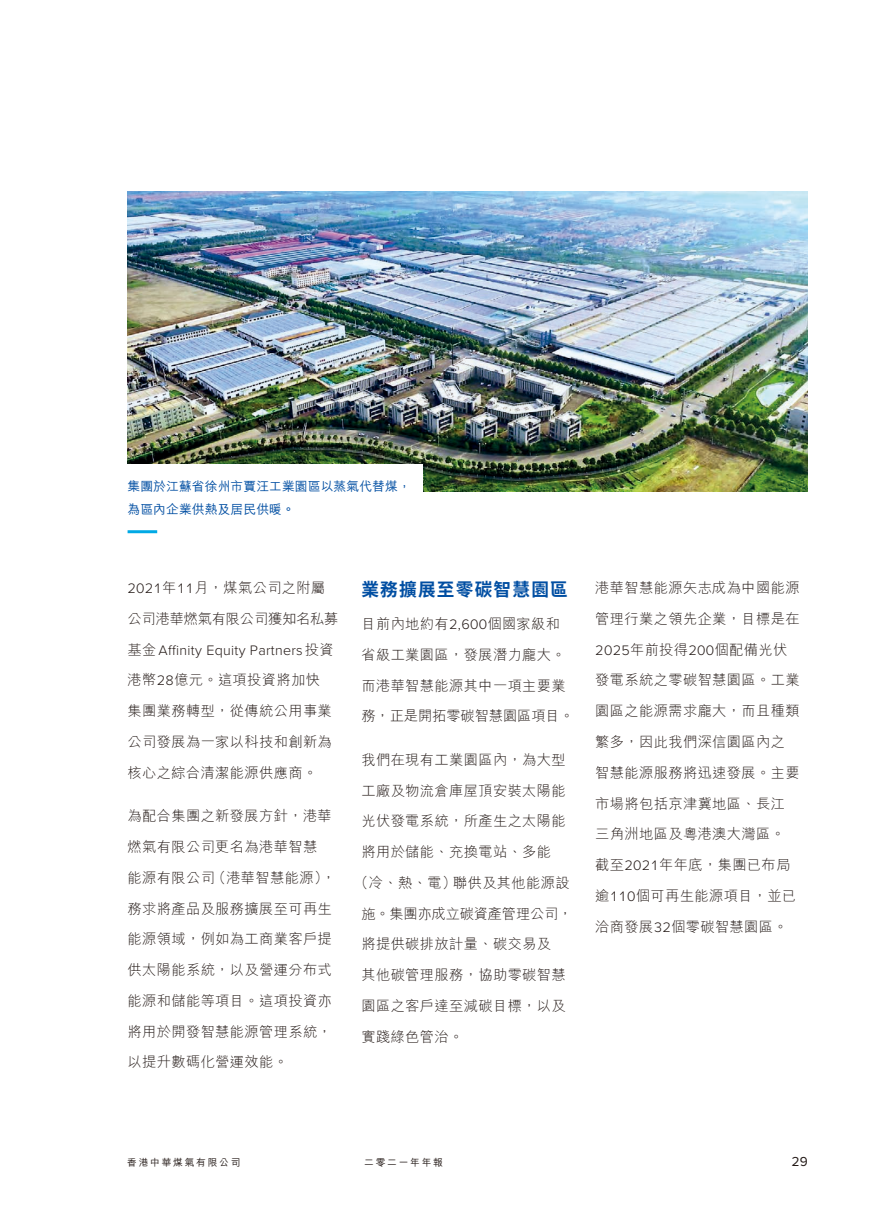
<style>
.page{position:relative;width:893px;height:1212px;background:#fff}
.page>*{position:absolute;margin:0;border:0;box-sizing:border-box;transform-origin:0 0}
.t1{font:700 18px "Noto Sans HK";letter-spacing:.07em;color:#004ea2}
.t2{font:300 14.25px/30.8px "M Hei HK";letter-spacing:.025em;color:#231916}
.t3{font:300 14.25px/30.8px "M Hei HK";letter-spacing:-.015em;color:#231916}
.t4{font:300 14.25px "Proxima Nova";letter-spacing:.02em;color:#231916}
.t5{font:13.5px "Proxima Nova";color:#231916}
.t6{font:500 12.75px/22.5px "M Hei HK";letter-spacing:.01em;color:#004ea2}
.t7{font:500 9.75px "M Hei HK";letter-spacing:.18em;color:#231916}
.s1{font-family:"Proxima Nova"}
.s2{font-family:"M Hei HK"}
</style>
<div class="page">
<img style="left:128px;top:191px;width:680px;height:300px">
<div style="left:113px;top:465px;width:310px;height:83px;background:#fff"></div>
<hr style="left:128px;top:530px;width:29px;height:3px;background:#00a9e5">
<p class="t6" style="left:128px;top:474px;width:285px">集團於江蘇省徐州市賈汪工業園區以蒸氣代替煤，為區內企業供熱及居民供暖。</p>
<p class="t3" style="left:128px;top:572px;width:212px"><span class="s1">2021</span>年<span class="s1">11</span>月，煤氣公司之附屬公司港華燃氣有限公司獲知名私募</p>
<p class="t4" style="left:128px;top:639px;width:208px"><span class="s2">基金</span>Affinity Equity Partners<span class="s2">投資</span></p>
<p class="t2" style="left:128px;top:665px;width:206px">港幣<span class="s1">28</span>億元。這項投資將加快集團業務轉型，從傳統公用事業公司發展為一家以科技和創新為核心之綜合清潔能源供應商。</p>
<p class="t2" style="left:128px;top:800px;width:210px">為配合集團之新發展方針，港華燃氣有限公司更名為港華智慧<br>能源有限公司（港華智慧能源），務求將產品及服務擴展至可再生能源領域，例如為工商業客戶提供太陽能系統，以及營運分布式能源和儲能等項目。這項投資亦將用於開發智慧能源管理系統，以提升數碼化營運效能。</p>
<p class="t1" style="left:361px;top:579px;width:208px">業務擴展至零碳智慧園區</p>
<p class="t2" style="left:361px;top:608px;width:214px">目前內地約有<span class="s1">2,600</span>個國家級和省級工業園區，發展潛力龐大。而港華智慧能源其中一項主要業務，正是開拓零碳智慧園區項目。</p>
<p class="t2" style="left:361px;top:744px;width:206px">我們在現有工業園區內，為大型</p>
<p class="t2" style="left:361px;top:775px;width:206px">工廠及物流倉庫屋頂安裝太陽能</p>
<p class="t2" style="left:361px;top:805px;width:206px">光伏發電系統，所產生之太陽能</p>
<p class="t2" style="left:361px;top:836px;width:191px">將用於儲能、充換電站、多能</p>
<p class="t2" style="left:354px;top:867px;width:217px">（冷、熱、電）聯供及其他能源設</p>
<p class="t3" style="left:361px;top:898px;width:212px">施。集團亦成立碳資產管理公司，</p>
<p class="t2" style="left:361px;top:928px;width:191px">將提供碳排放計量、碳交易及</p>
<p class="t2" style="left:361px;top:959px;width:206px">其他碳管理服務，協助零碳智慧</p>
<p class="t2" style="left:361px;top:990px;width:206px">園區之客戶達至減碳目標，以及</p>
<p class="t2" style="left:361px;top:1021px;width:103px">實踐綠色管治。</p>
<p class="t2" style="left:595px;top:572px;width:206px">港華智慧能源矢志成為中國能源管理行業之領先企業，目標是在<br><span class="s1">2025</span>年前投得<span class="s1">200</span>個配備光伏發電系統之零碳智慧園區。工業園區之能源需求龐大，而且種類繁多，因此我們深信園區內之智慧能源服務將迅速發展。主要市場將包括京津冀地區、長江三角洲地區及粵港澳大灣區。截至<span class="s1">2021</span>年年底，集團已布局逾<span class="s1">110</span>個可再生能源項目，並已洽商發展<span class="s1">32</span>個零碳智慧園區。</p>
<p class="t7" style="left:127px;top:1156px;width:115px">香港中華煤氣有限公司</p>
<p class="t7" style="left:364px;top:1156px;width:80px">二零二一年年報</p>
<p class="t5" style="left:792px;top:1151px;width:18px">29</p>
</div>
